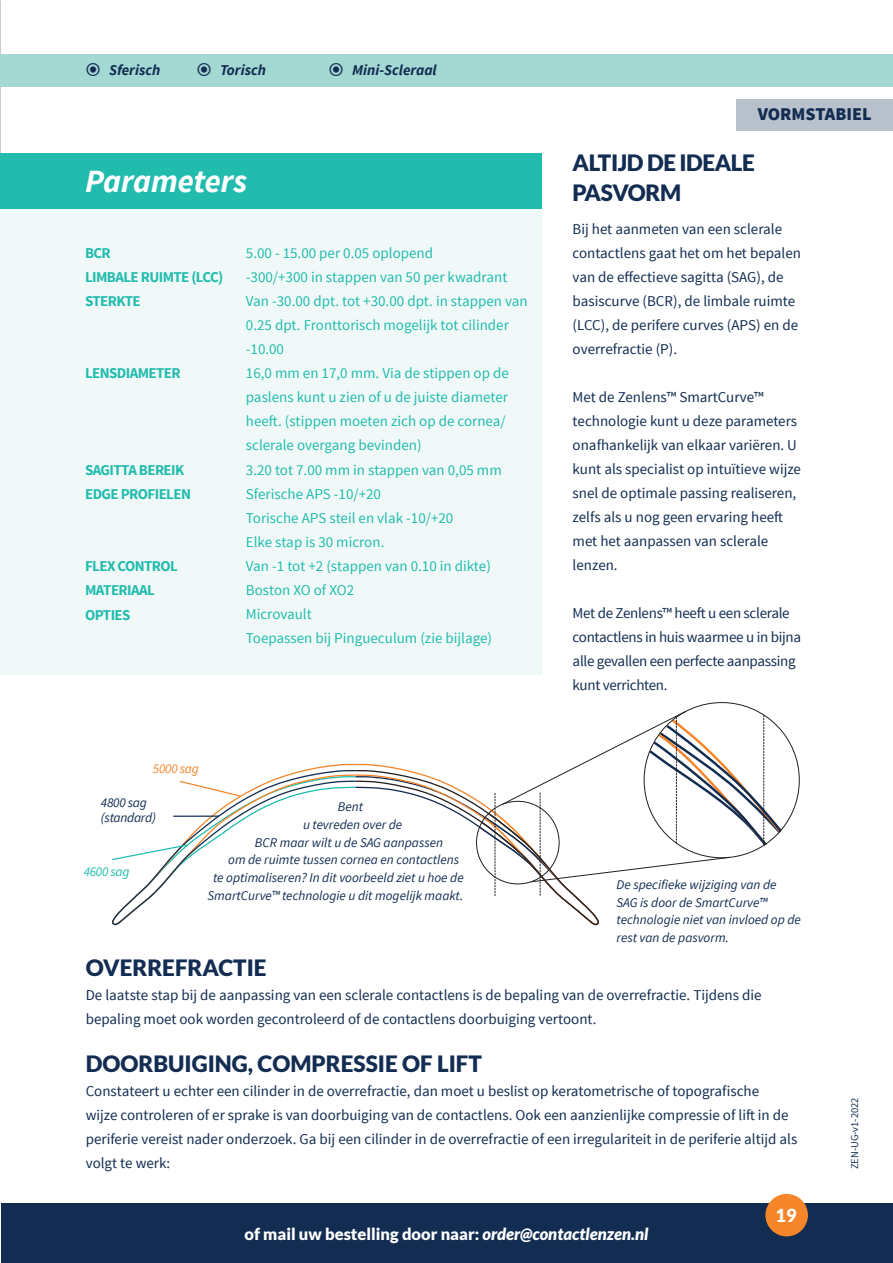
<style>
.page{position:relative;width:893px;height:1263px;background:#fff}
.page>*{position:absolute;margin:0;border:0;box-sizing:border-box;transform-origin:0 0}
.Kppjes{font:italic 700 32.4px "Source Sans Pro";color:#fff}
.t1{font:900 22.5px "Lato";color:#132d52}
.t2{font:900 22.5px/30px "Lato";letter-spacing:-.02em;color:#132d52}
.kopje_hoofdletters_e{font:900 18px "Source Sans Pro";color:#132d52}
.t3{font:900 18px "Lato";color:#fff}
.t4{font:900 16.5px "Lato";color:#fff}
.t5{font:15px/24px "Source Sans Pro";color:#132d52}
.t6{font:15px/24px "Source Sans Pro";color:#22bcae}
.t7{font:15px/24px "Source Sans Pro";letter-spacing:-.02em;color:#132d52}
.t8{font:700 15px "Source Sans Pro";letter-spacing:-.04em;color:#22bcae}
.kopje_hoofdletters_e-2{font:italic 700 15px "Source Sans Pro";color:#132d52}
.t9{font:italic 13.35px/17.7px "Source Sans Pro";color:#132d52}
.t10{font:italic 13.35px/14.7px "Source Sans Pro";letter-spacing:-.02em;color:#132d52}
.t11{font:italic 13.35px "Source Sans Pro";letter-spacing:-.02em;color:#f58529}
.t12{font:italic 13.35px "Source Sans Pro";letter-spacing:-.02em;color:#22bcae}
.t13{font:10.5px "Source Sans Pro";color:#132d52}
.s1{font-style:italic}
</style>
<div class="page">
<div style="left:1px;top:1203px;width:892px;height:60px;background:#132d52"></div>
<div style="left:765px;top:1194px;width:43px;height:42px;background:#f58529;border-radius:50%"></div>
<div style="left:0;top:153px;width:541px;height:57px;background:#22bcae"></div>
<div style="left:0;top:210px;width:541px;height:465px;background:#f1f9f8"></div>
<div style="left:0;top:54px;width:893px;height:33px;background:#a4d9d3"></div>
<div style="left:737px;top:99px;width:156px;height:32px;background:#b8c0cb"></div>
<svg style="left:111px;top:703px;width:688px;height:223px"></svg>
<p class="kopje_hoofdletters_e-2" style="left:109px;top:61px;width:53px">Sferisch</p>
<p class="kopje_hoofdletters_e-2" style="left:220px;top:61px;width:47px">Torisch</p>
<p class="kopje_hoofdletters_e-2" style="left:352px;top:61px;width:86px">Mini-Scleraal</p>
<p class="Kppjes" style="left:85px;top:161px;width:164px">Parameters</p>
<p class="t8" style="left:85px;top:244px;width:27px">BCR</p>
<p class="t8" style="left:85px;top:268px;width:140px">LIMBALE RUIMTE (LCC)</p>
<p class="t8" style="left:85px;top:292px;width:57px">STERKTE</p>
<p class="t8" style="left:85px;top:364px;width:97px">LENSDIAMETER</p>
<p class="t8" style="left:85px;top:460px;width:101px">SAGITTA BEREIK</p>
<p class="t8" style="left:85px;top:484px;width:108px">EDGE PROFIELEN</p>
<p class="t8" style="left:85px;top:556px;width:94px">FLEX CONTROL</p>
<p class="t8" style="left:85px;top:580px;width:71px">MATERIAAL</p>
<p class="t8" style="left:85px;top:605px;width:47px">OPTIES</p>
<p class="t6" style="left:246px;top:242px;width:189px">5.00 - 15.00 per 0.05 oplopend</p>
<p class="t6" style="left:246px;top:266px;width:263px">-300/+300 in stappen van 50 per kwadrant</p>
<p class="t6" style="left:246px;top:290px;width:283px">Van -30.00 dpt. tot +30.00 dpt. in stappen van<br>0.25 dpt. Fronttorisch mogelijk tot cilinder -10.00</p>
<p class="t6" style="left:246px;top:362px;width:264px">16,0 mm en 17,0 mm. Via de stippen op de paslens kunt u zien of u de juiste diameter heeft. (stippen moeten zich op de cornea/ sclerale overgang bevinden)</p>
<p class="t6" style="left:246px;top:458px;width:257px">3.20 tot 7.00 mm in stappen van 0,05 mm</p>
<p class="t6" style="left:246px;top:482px;width:137px">Sferische APS -10/+20</p>
<p class="t6" style="left:246px;top:506px;width:209px">Torische APS steil en vlak -10/+20</p>
<p class="t6" style="left:246px;top:530px;width:140px">Elke stap is 30 micron.</p>
<p class="t6" style="left:246px;top:554px;width:246px">Van -1 tot +2 (stappen van 0.10 in dikte)</p>
<p class="t6" style="left:246px;top:578px;width:110px">Boston XO of XO2<br>Microvault</p>
<p class="t6" style="left:246px;top:626px;width:248px">Toepassen bij Pingueculum (zie bijlage)</p>
<p class="kopje_hoofdletters_e" style="left:758px;top:103px;width:115px">VORMSTABIEL</p>
<p class="t2" style="left:573px;top:147px;width:184px">ALTIJD DE IDEALE<br>PASVORM</p>
<p class="t5" style="left:573px;top:217px;width:230px">Bij het aanmeten van een sclerale contactlens gaat het om het bepalen van de effectieve sagitta (SAG), de basiscurve (BCR), de limbale ruimte (LCC), de perifere curves (APS) en de overrefractie (P).</p>
<p class="t5" style="left:573px;top:385px;width:230px">Met de Zenlens™ SmartCurve™ technologie kunt u deze parameters onafhankelijk van elkaar variëren. U kunt als specialist op intuïtieve wijze snel de optimale passing realiseren, zelfs als u nog geen ervaring heeft met het aanpassen van sclerale lenzen.</p>
<p class="t7" style="left:573px;top:601px;width:230px">Met de Zenlens™ heeft u een sclerale contactlens in huis waarmee u in bijna alle gevallen een perfecte aanpassing kunt verrichten.</p>
<p class="t11" style="left:153px;top:760px;width:47px">5000 sag</p>
<p class="t10" style="left:101px;top:795px;width:56px">4800 sag (standard)</p>
<p class="t9" style="left:338px;top:798px;width:27px">Bent</p>
<p class="t9" style="left:303px;top:816px;width:101px">u tevreden over de</p>
<p class="t9" style="left:255px;top:833px;width:190px">BCR maar wilt u de SAG aanpassen</p>
<p class="t9" style="left:228px;top:851px;width:233px">om de ruimte tussen cornea en contactlens</p>
<p class="t9" style="left:213px;top:869px;width:252px">te optimaliseren? In dit voorbeeld ziet u hoe de</p>
<p class="t9" style="left:208px;top:886px;width:257px">SmartCurve™ technologie u dit mogelijk maakt.</p>
<p class="t9" style="left:617px;top:876px;width:186px">De specifieke wijziging van de<br>SAG is door de SmartCurve™ technologie niet van invloed op de rest van de pasvorm.</p>
<p class="t1" style="left:86px;top:955px;width:182px">OVERREFRACTIE</p>
<p class="t5" style="left:86px;top:984px;width:677px">De laatste stap bij de aanpassing van een sclerale contactlens is de bepaling van de overrefractie. Tijdens die bepaling moet ook worden gecontroleerd of de contactlens doorbuiging vertoont.</p>
<p class="t1" style="left:86px;top:1051px;width:398px">DOORBUIGING, COMPRESSIE OF LIFT</p>
<p class="t5" style="left:86px;top:1080px;width:713px">Constateert u echter een cilinder in de overrefractie, dan moet u beslist op keratometrische of topografische<br>wijze controleren of er sprake is van doorbuiging van de contactlens. Ook een aanzienlijke compressie of lift in de periferie vereist nader onderzoek. Ga bij een cilinder in de overrefractie of een irregulariteit in de periferie altijd als volgt te werk:</p>
<p class="t12" style="left:84px;top:864px;width:47px">4600 sag</p>
<p class="t4" style="left:245px;top:1224px;width:405px">of mail uw bestelling door naar: <span class="s1">order@contactlenzen.nl</span></p>
<p class="t3" style="left:775px;top:1205px;width:22px">19</p>
<p class="t13" style="left:848px;top:1169px;width:73px;rotate:-90deg">ZEN-UG-v1-2022</p>
</div>
